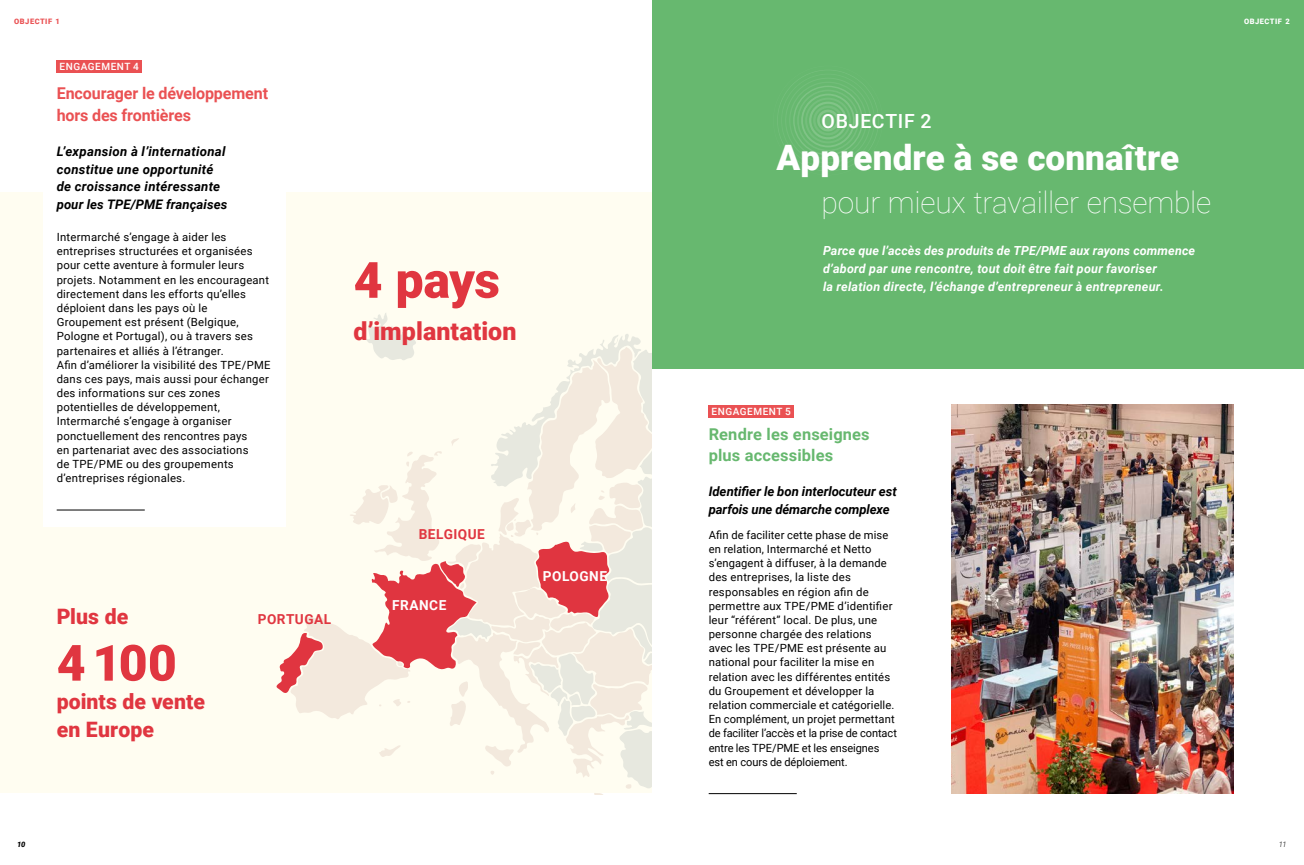
<style>
.page{position:relative;width:1304px;height:865px;background:#fff}
.page>*{position:absolute;margin:0;border:0;box-sizing:border-box;transform-origin:0 0}
.t1{font:900 50px "Roboto";letter-spacing:-.01em;color:#e03640}
.t2{font:900 35px "Roboto";letter-spacing:.005em;color:#fff}
.t3{font:100 30px "Roboto";letter-spacing:-.01em;color:#fff}
.t4{font:900 25px "Roboto";letter-spacing:.005em;color:#e03640}
.t5{font:900 21.25px/28.4px "Roboto";letter-spacing:.005em;color:#e03640}
.t6{font:500 19.5px "Roboto";letter-spacing:.035em;color:#fff}
.t7{font:700 16.25px/21.2px "Roboto";letter-spacing:-.01em;color:#ea5153}
.t8{font:700 16.25px/21.2px "Roboto";letter-spacing:.01em;color:#67b86f}
.t9{font:700 13.75px "Roboto";letter-spacing:.035em;color:#e03640}
.t10{font:700 13.75px "Roboto";letter-spacing:.035em;color:#fff}
.t11{font:italic 700 13.12px/17.8px "Roboto";letter-spacing:.01em;color:#000}
.t12{font:italic 700 12.5px/17.8px "Roboto";letter-spacing:.015em;color:#fff}
.t13{font:11.25px/14.1px "Roboto";letter-spacing:.02em;color:#000}
.t14{font:500 10px "Roboto";letter-spacing:.055em;color:#fff}
.t15{font:900 7.5px "Roboto";letter-spacing:.065em;color:#ea5153}
.t16{font:900 7.5px "Roboto";letter-spacing:.065em;color:#fff}
.t17{font:italic 900 7.5px "Roboto";color:#000}
.t18{font:italic 300 7.5px "Roboto";color:#000}
</style>
<div class="page">
<div style="left:0;top:193px;width:652px;height:599px;background:#fffdf1"></div>
<svg style="left:276px;top:277px;width:376px;height:517px"></svg>
<div style="left:652px;top:0;width:652px;height:369px;background:#67b86f"></div>
<div style="left:43px;top:50px;width:242px;height:476px;background:#fff"></div>
<hr style="left:57px;top:509px;width:88px;height:1px;background:#000">
<div style="left:57px;top:60px;width:85px;height:13px;background:#ea5153"></div>
<hr style="left:709px;top:793px;width:88px;height:1px;background:#000">
<div style="left:709px;top:405px;width:85px;height:12px;background:#ea5153"></div>
<img style="left:952px;top:405px;width:281px;height:389px">
<svg style="left:786px;top:78px;width:84px;height:85px"></svg>
<div style="left:821px;top:114px;width:14px;height:13px;background:#75be7c;border-radius:50%"></div>
<p class="t15" style="left:14px;top:16px;width:47px">OBJECTIF 1</p>
<p class="t16" style="left:1244px;top:16px;width:47px">OBJECTIF 2</p>
<p class="t14" style="left:60px;top:60px;width:81px">ENGAGEMENT 4</p>
<h3 class="t7" style="left:57px;top:82px;width:213px">Encourager le développement hors des frontières</h3>
<p class="t11" style="left:57px;top:142px;width:172px">L’expansion à l’international constitue une opportunité de croissance intéressante pour les TPE/PME françaises</p>
<p class="t13" style="left:57px;top:229px;width:215px">Intermarché s’engage à aider les entreprises structurées et organisées pour cette aventure à formuler leurs projets. Notamment en les encourageant directement dans les efforts qu’elles déploient dans les pays où le Groupement est présent (Belgique, Pologne et Portugal), ou à travers ses partenaires et alliés à l’étranger.<br>Afin d’améliorer la visibilité des TPE/PME dans ces pays, mais aussi pour échanger des informations sur ces zones potentielles de développement, Intermarché s’engage à organiser ponctuellement des rencontres pays<br>en partenariat avec des associations<br>de TPE/PME ou des groupements d’entreprises régionales.</p>
<h1 class="t1" style="left:354px;top:245px;width:148px">4 pays</h1>
<h3 class="t4" style="left:354px;top:314px;width:164px">d’implantation</h3>
<p class="t9" style="left:419px;top:524px;width:68px">BELGIQUE</p>
<h3 class="t5" style="left:57px;top:601px;width:73px">Plus de</h3>
<h1 class="t1" style="left:57px;top:628px;width:122px">4 100</h1>
<h3 class="t5" style="left:57px;top:686px;width:150px">points de vente en Europe</h3>
<p class="t9" style="left:258px;top:609px;width:75px">PORTUGAL</p>
<p class="t10" style="left:392px;top:595px;width:56px">FRANCE</p>
<p class="t10" style="left:543px;top:567px;width:66px">POLOGNE</p>
<h3 class="t6" style="left:821px;top:107px;width:111px">OBJECTIF 2</h3>
<h2 class="t2" style="left:776px;top:133px;width:404px">Apprendre à se connaître</h2>
<h3 class="t3" style="left:821px;top:181px;width:391px">pour mieux travailler ensemble</h3>
<p class="t12" style="left:823px;top:241px;width:374px">Parce que l’accès des produits de TPE/PME aux rayons commence d’abord par une rencontre, tout doit être fait pour favoriser<br>la relation directe, l’échange d’entrepreneur à entrepreneur.</p>
<p class="t14" style="left:711px;top:404px;width:81px">ENGAGEMENT 5</p>
<h3 class="t8" style="left:709px;top:422px;width:163px">Rendre les enseignes plus accessibles</h3>
<p class="t11" style="left:709px;top:482px;width:190px">Identifier le bon interlocuteur est parfois une démarche complexe</p>
<p class="t13" style="left:709px;top:527px;width:190px">Afin de faciliter cette phase de mise en relation, Intermarché et Netto s’engagent à diffuser, à la demande des entreprises, la liste des responsables en région afin de permettre aux TPE/PME d’identifier leur “référent” local. De plus, une personne chargée des relations avec les TPE/PME est présente au national pour faciliter la mise en relation avec les différentes entités du Groupement et développer la relation commerciale et catégorielle.<br>En complément, un projet permettant de faciliter l’accès et la prise de contact entre les TPE/PME et les enseignes est en cours de déploiement.</p>
<p class="t17" style="left:17px;top:838px;width:10px">10</p>
<p class="t18" style="left:1279px;top:838px;width:9px">11</p>
</div>
